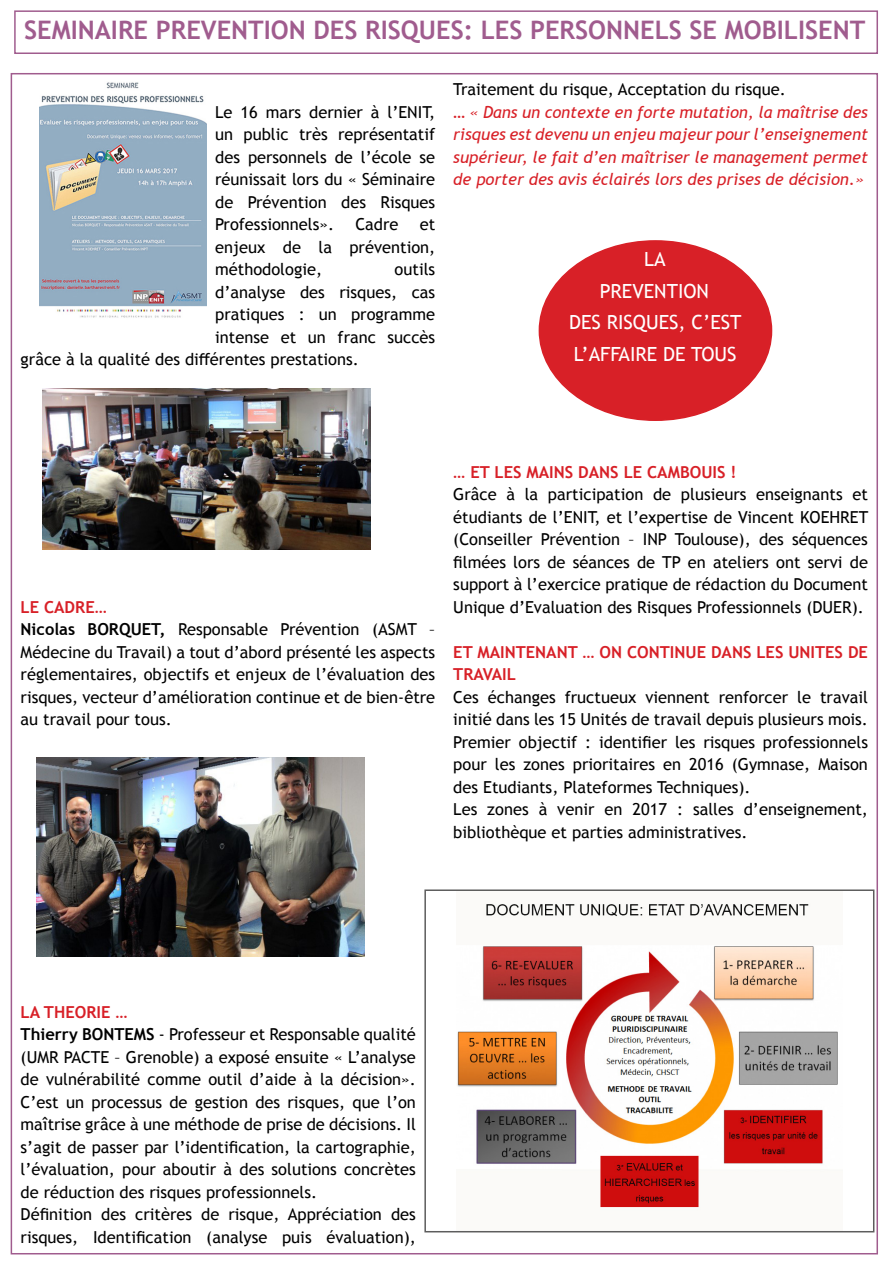
<style>
.page{position:relative;width:893px;height:1263px;background:#fff}
.page>*{position:absolute;margin:0;border:0;box-sizing:border-box;transform-origin:0 0}
.t1{font:700 25.5px "Trebuchet MS";color:#a05c8e}
.t2{font:19.5px/31.5px "Trebuchet MS";color:#fff;text-align:center}
.t3{font:16.5px/22.5px "Trebuchet MS";color:#000;text-align:justify}
.t4{font:italic 16.5px/22.5px "Trebuchet MS";color:#d82027;text-align:justify}
.t5{font:700 16.5px/22.5px "Trebuchet MS";color:#d82027}
.s1{font-weight:700}
</style>
<div class="page">
<div style="left:14px;top:10px;width:864px;height:44px;border:2px solid #a05c8e"></div>
<div style="left:539px;top:241px;width:232px;height:179px;background:#d82027;border-radius:50%"></div>
<img style="left:36px;top:757px;width:329px;height:199px">
<img style="left:43px;top:389px;width:328px;height:160px">
<img style="left:457px;top:904px;width:381px;height:304px">
<div style="left:424px;top:889px;width:450px;height:343px;border:2px solid #5d5d5d"></div>
<img style="left:39px;top:82px;width:168px;height:236px">
<p class="t1" style="left:24px;top:14px;width:843px">SEMINAIRE PREVENTION DES RISQUES: LES PERSONNELS SE MOBILISENT</p>
<p class="t3" style="left:215px;top:100px;width:222px">Le 16 mars dernier à l’ENIT, un public très représentatif des personnels de l’école se réunissait lors du « Séminaire de Prévention des Risques Professionnels».</p>
<p class="t3" style="left:355px;top:213px;width:45px">Cadre</p>
<p class="t3" style="left:215px;top:213px;width:222px;text-indent:205px">et enjeux de la prévention, méthodologie,</p>
<p class="t3" style="left:395px;top:258px;width:42px">outils</p>
<p class="t3" style="left:215px;top:280px;width:222px">d’analyse des risques, cas</p>
<p class="t3" style="left:215px;top:303px;width:222px">pratiques : un programme</p>
<p class="t3" style="left:215px;top:325px;width:222px">intense et un franc succès</p>
<p class="t3" style="left:21px;top:348px;width:340px">grâce à la qualité des différentes prestations.</p>
<p class="t3" style="left:453px;top:78px;width:334px">Traitement du risque, Acceptation du risque.</p>
<p class="t4" style="left:453px;top:101px;width:416px">… « Dans un contexte en forte mutation, la maîtrise des risques est devenu un enjeu majeur pour l’enseignement supérieur, le fait d’en maîtriser le management permet de porter des avis éclairés lors des prises de décision.»</p>
<p class="t2" style="left:569px;top:243px;width:174px">LA<br>PREVENTION<br>DES RISQUES, C’EST<br>L’AFFAIRE DE TOUS</p>
<p class="t5" style="left:21px;top:596px;width:88px">LE CADRE…</p>
<p class="t3" style="left:21px;top:618px;width:416px"><span class="s1">Nicolas BORQUET,</span> Responsable Prévention (ASMT – Médecine du Travail) a tout d’abord présenté les aspects réglementaires, objectifs et enjeux de l’évaluation des risques, vecteur d’amélioration continue et de bien-être au travail pour tous.</p>
<p class="t5" style="left:453px;top:461px;width:285px">… ET LES MAINS DANS LE CAMBOUIS !</p>
<p class="t3" style="left:453px;top:483px;width:416px">Grâce à la participation de plusieurs enseignants et étudiants de l’ENIT, et l’expertise de Vincent KOEHRET (Conseiller Prévention – INP Toulouse), des séquences filmées lors de séances de TP en ateliers ont servi de support à l’exercice pratique de rédaction du Document Unique d’Evaluation des Risques Professionnels (DUER).</p>
<p class="t5" style="left:453px;top:641px;width:416px">ET MAINTENANT … ON CONTINUE DANS LES UNITES DE<br>TRAVAIL</p>
<p class="t3" style="left:453px;top:685px;width:416px">Ces échanges fructueux viennent renforcer le travail initié dans les 15 Unités de travail depuis plusieurs mois.</p>
<p class="t3" style="left:453px;top:730px;width:416px">Premier objectif : identifier les risques professionnels pour les zones prioritaires en 2016 (Gymnase, Maison des Etudiants, Plateformes Techniques).</p>
<p class="t3" style="left:453px;top:798px;width:416px">Les zones à venir en 2017 : salles d’enseignement, bibliothèque et parties administratives.</p>
<p class="t5" style="left:21px;top:1001px;width:108px">LA THEORIE …</p>
<p class="t3" style="left:21px;top:1023px;width:397px"><span class="s1">Thierry BONTEMS</span> - Professeur et Responsable qualité (UMR PACTE – Grenoble) a exposé ensuite « L’analyse de vulnérabilité comme outil d’aide à la décision».<br>C’est un processus de gestion des risques, que l’on maîtrise grâce à une méthode de prise de décisions. Il s’agit de passer par l’identification, la cartographie, l’évaluation, pour aboutir à des solutions concrètes de réduction des risques professionnels.</p>
<p class="t3" style="left:21px;top:1203px;width:397px">Définition des critères de risque, Appréciation des risques, Identification (analyse puis évaluation),</p>
</div>
